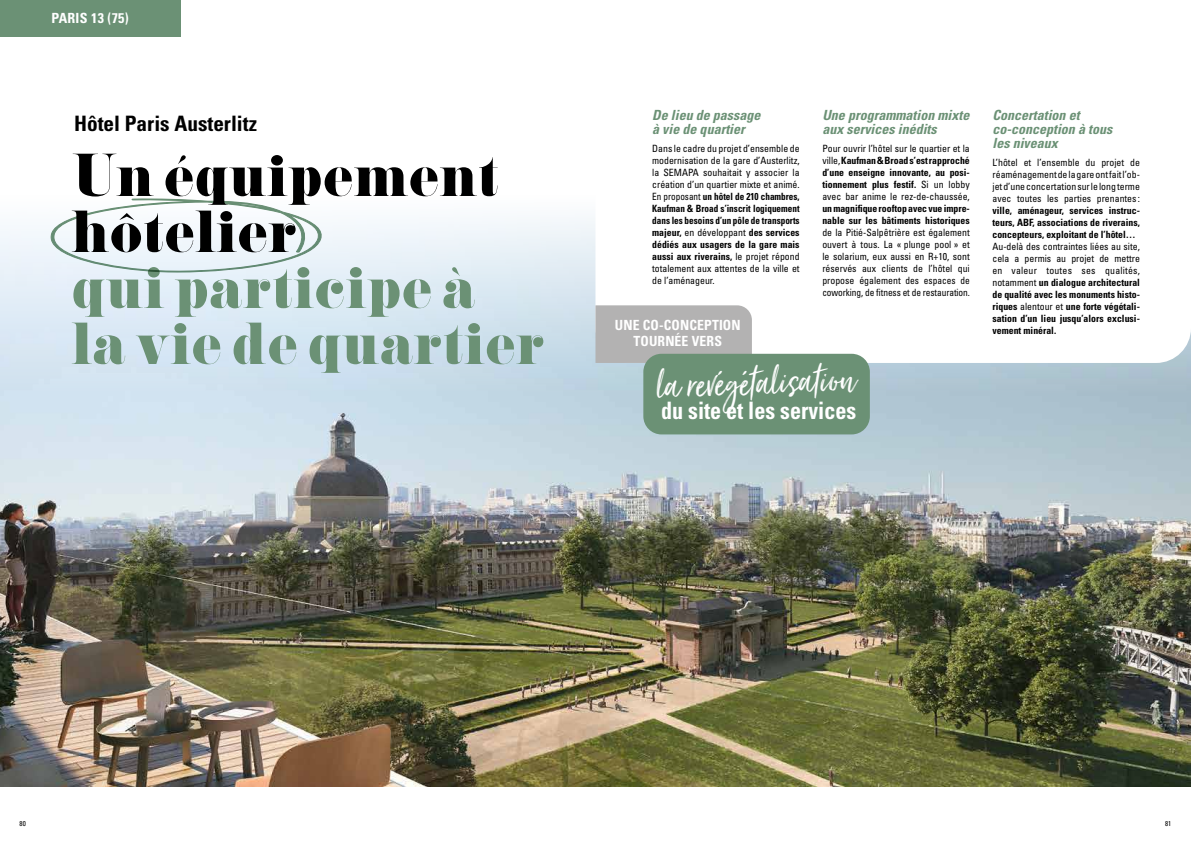
<style>
.page{position:relative;width:1191px;height:842px;background:#fff}
.page>*{position:absolute;margin:0;border:0;box-sizing:border-box;transform-origin:0 0}
.t1{font:54px/56px "Pistilli";color:#6b9175}
.t2{font:54px/56px "Pistilli";color:#000}
.t3{font:51px "Just Lovely";color:#fff;scale:.92 1}
.t4{font:700 condensed 24px "Univers LT Std";color:#fff;scale:.92 1}
.t5{font:700 condensed 21.2px "Univers LT Std";color:#000}
.t6{font:italic 700 condensed 14px/14px "Univers LT Std";color:#6b9175}
.t7{font:700 condensed 14px/16.8px "Univers LT Std";letter-spacing:.01em;color:#fff;text-align:center}
.t8{font:condensed 10px/12px "Univers LT Std";color:#000;text-align:justify}
.t9{font:700 condensed 10px/12px "Univers LT Std";color:#000;text-align:justify}
.t10{font:condensed 7px "Univers LT Std";color:#000}
.s1{font-weight:700}
.s2{font-weight:400}
</style>
<div class="page">
<img style="left:0;top:393px;width:1191px;height:394px">
<svg style="left:0;top:218px;width:1191px;height:175px;background:#d5e4ef"></svg>
<div style="left:595px;top:60px;width:596px;height:303px;background:#fff;border-radius:35px"></div>
<div style="left:0;top:0;width:180px;height:37px;background:#6b9175"></div>
<svg style="left:50px;top:198px;width:273px;height:75px"></svg>
<div style="left:595px;top:305px;width:157px;height:58px;background:#b3b2b2"></div>
<div style="left:643px;top:354px;width:227px;height:80px;background:#6b9175;border-radius:18px"></div>
<h3 class="t7" style="left:51px;top:10px;width:79px">PARIS 13 (75)</h3>
<h3 class="t5" style="left:74px;top:110px;width:184px">Hôtel Paris Austerlitz</h3>
<h1 class="t2" style="left:71px;top:147px;width:429px">Un équipement hôtelier</h1>
<h1 class="t1" style="left:71px;top:259px;width:475px">qui participe à<br>la vie de quartier</h1>
<h3 class="t6" style="left:652px;top:108px;width:110px">De lieu de passage à vie de quartier</h3>
<p class="t8" style="left:652px;top:142px;width:149px">Dans le cadre du projet d’ensemble de modernisation de la gare d’Austerlitz, la SEMAPA souhaitait y associer la création d’un quartier mixte et animé.<br>En proposant <span class="s1">un hôtel de 210 chambres, Kaufman &amp; Broad s’inscrit logiquement dans les besoins d’un pôle de transports majeur,</span> en développant <span class="s1">des services dédiés aux usagers de la gare mais aussi aux riverains,</span> le projet répond totalement aux attentes de la ville et de l’aménageur.</p>
<h3 class="t7" style="left:615px;top:316px;width:127px">UNE CO-CONCEPTION<br>TOURNÉE VERS</h3>
<h3 class="t6" style="left:822px;top:108px;width:148px">Une programmation mixte aux services inédits</h3>
<p class="t8" style="left:822px;top:142px;width:149px">Pour ouvrir l’hôtel sur le quartier et la ville, <span class="s1">Kaufman &amp; Broad s’est rapproché d’une enseigne innovante, au posi&shy;tionnement plus festif.</span> Si un lobby avec bar anime le rez-de-chaussée,</p>
<p class="t9" style="left:822px;top:202px;width:149px">un magnifique rooftop avec vue impre&shy;nable sur les bâtiments historiques</p>
<p class="t8" style="left:822px;top:226px;width:149px">de la Pitié-Salpêtrière est également ouvert à tous. La « plunge pool » et le solarium, eux aussi en R+10, sont réservés aux clients de l’hôtel qui propose également des espaces de coworking, de fitness et de restauration.</p>
<h2 class="t3" style="left:655px;top:355px;width:219px;rotate:-2deg">la revégétalisation</h2>
<h3 class="t4" style="left:661px;top:396px;width:213px">du site et les services</h3>
<h3 class="t6" style="left:992px;top:108px;width:121px">Concertation et co-conception à tous les niveaux</h3>
<p class="t8" style="left:992px;top:156px;width:149px">L’hôtel et l’ensemble du projet de réaménagement de la gare ont fait l’ob&shy;jet d’une concertation sur le long terme avec toutes les parties prenantes :</p>
<p class="t9" style="left:992px;top:204px;width:149px">ville, aménageur, services instruc&shy;teurs, ABF, associations de riverains, concepteurs, exploitant de l’hôtel…</p>
<p class="t9" style="left:992px;top:240px;width:149px"><span class="s2">Au-delà des contraintes liées au site, cela a permis au projet de mettre en valeur toutes ses qualités, notamment</span> un dialogue architectural de qualité avec les monuments histo&shy;riques <span class="s2">alentour et</span> une forte végétali&shy;sation d’un lieu jusqu’alors exclusi&shy;vement minéral.</p>
<p class="t10" style="left:20px;top:819px;width:8px">80</p>
<p class="t10" style="left:1165px;top:819px;width:8px">81</p>
</div>
